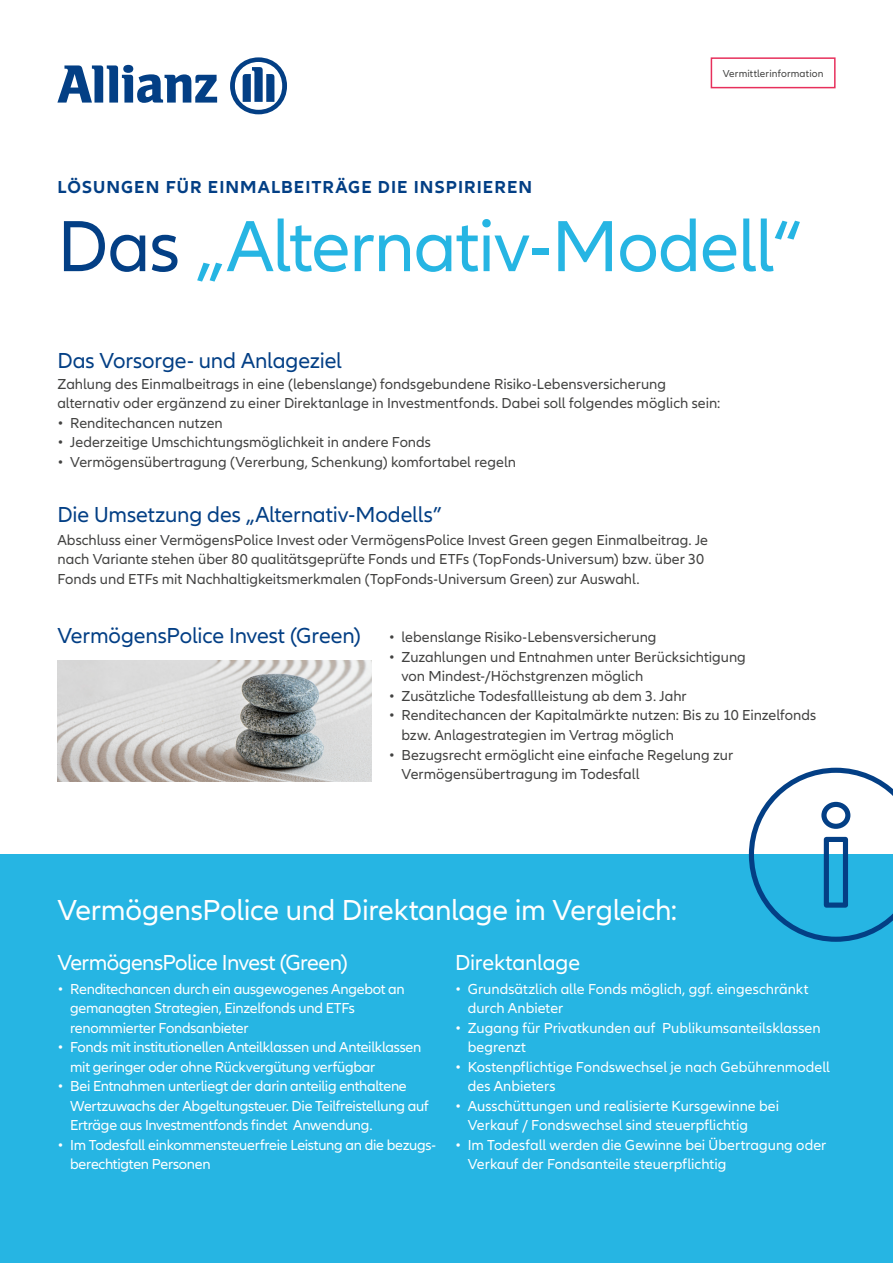
<style>
.page{position:relative;width:893px;height:1263px;background:#fff}
.page>*{position:absolute;margin:0;border:0;box-sizing:border-box;transform-origin:0 0}
.t1{font:75px "Allianz Neo";letter-spacing:-.02em;color:#26b5e3}
.Subheadline___CTA_15_18pt{font:30px "Allianz Neo";letter-spacing:-.01em;color:#fff}
.Subheadline___CTA_15_18pt-2{font:22.5px "Allianz Neo";letter-spacing:-.005em;color:#033f85}
.Subheadline___CTA_15_18pt-3{font:22.5px "Allianz Neo";letter-spacing:-.025em;color:#fff}
.t2{font:700 18px "Allianz Neo";letter-spacing:.055em;color:#033f85}
.Copy_10_13pt{font:15px/19.5px "Allianz Neo";color:#424241}
.t3{font:15px/19.5px "Allianz Neo";letter-spacing:-.015em;color:#fff}
.Caption___Footer_7_9pt{font:10.5px "Allianz Neo";letter-spacing:.015em;color:#424241}
.s1{color:#033f85}
</style>
<div class="page">
<svg style="left:57px;top:65px;width:160px;height:38px"></svg>
<svg style="left:230px;top:57px;width:57px;height:57px"></svg>
<div style="left:0;top:855px;width:893px;height:408px;background:#26b5e3"></div>
<svg style="left:749px;top:768px;width:144px;height:174px"></svg>
<div style="left:711px;top:57px;width:125px;height:31px;border:2px solid #e7305c"></div>
<img style="left:57px;top:660px;width:315px;height:121px">
<p class="t2" style="left:57px;top:177px;width:476px">LÖSUNGEN FÜR EINMALBEITRÄGE DIE INSPIRIEREN</p>
<p class="Caption___Footer_7_9pt" style="left:723px;top:67px;width:102px">Vermittlerinformation</p>
<p class="t1" style="left:57px;top:203px;width:746px"><span class="s1">Das</span> „Alternativ-Modell“</p>
<p class="Subheadline___CTA_15_18pt-2" style="left:57px;top:348px;width:286px">Das Vorsorge- und Anlageziel</p>
<p class="Copy_10_13pt" style="left:57px;top:375px;width:664px">Zahlung des Einmalbeitrags in eine (lebenslange) fondsgebundene Risiko-Lebensversicherung alternativ oder ergänzend zu einer Direktanlage in Investmentfonds. Dabei soll folgendes möglich sein:</p>
<p class="Copy_10_13pt" style="left:57px;top:414px;width:167px">• Renditechancen nutzen</p>
<p class="Copy_10_13pt" style="left:57px;top:433px;width:375px">• Jederzeitige Umschichtungsmöglichkeit in andere Fonds</p>
<p class="Copy_10_13pt" style="left:57px;top:453px;width:460px">• Vermögensübertragung (Vererbung, Schenkung) komfortabel regeln</p>
<p class="Subheadline___CTA_15_18pt-2" style="left:57px;top:501px;width:386px">Die Umsetzung des „Alternativ-Modells”</p>
<p class="Copy_10_13pt" style="left:57px;top:531px;width:652px">Abschluss einer VermögensPolice Invest oder VermögensPolice Invest Green gegen Einmalbeitrag. Je nach Variante stehen über 80 qualitätsgeprüfte Fonds und ETFs (TopFonds-Universum) bzw. über 30<br>Fonds und ETFs mit Nachhaltigkeitsmerkmalen (TopFonds-Universum Green) zur Auswahl.</p>
<p class="Subheadline___CTA_15_18pt-2" style="left:57px;top:622px;width:305px">VermögensPolice Invest (Green)</p>
<p class="Copy_10_13pt" style="left:389px;top:628px;width:269px">• lebenslange Risiko-Lebensversicherung</p>
<p class="Copy_10_13pt" style="left:401px;top:648px;width:346px;text-indent:-13px">• Zuzahlungen und Entnahmen unter Berücksichtigung von Mindest-/Höchstgrenzen möglich</p>
<p class="Copy_10_13pt" style="left:389px;top:687px;width:300px">• Zusätzliche Todesfallleistung ab dem 3. Jahr</p>
<p class="Copy_10_13pt" style="left:401px;top:706px;width:416px;text-indent:-13px">• Renditechancen der Kapitalmärkte nutzen: Bis zu 10 Einzelfonds bzw. Anlagestrategien im Vertrag möglich</p>
<p class="Copy_10_13pt" style="left:401px;top:745px;width:333px;text-indent:-13px">• Bezugsrecht ermöglicht eine einfache Regelung zur<br>Vermögensübertragung im Todesfall</p>
<p class="Subheadline___CTA_15_18pt" style="left:57px;top:893px;width:621px">VermögensPolice und Direktanlage im Vergleich:</p>
<p class="Subheadline___CTA_15_18pt-3" style="left:455px;top:949px;width:127px">Direktanlage</p>
<p class="t3" style="left:468px;top:979px;width:342px;text-indent:-13px">• Grundsätzlich alle Fonds möglich, ggf. eingeschränkt durch Anbieter</p>
<p class="t3" style="left:468px;top:1018px;width:354px;text-indent:-13px">• Zugang für Privatkunden auf Publikumsanteilsklassen begrenzt</p>
<p class="t3" style="left:468px;top:1057px;width:364px;text-indent:-13px">• Kostenpflichtige Fondswechsel je nach Gebührenmodell des Anbieters</p>
<p class="t3" style="left:468px;top:1096px;width:313px;text-indent:-13px">• Ausschüttungen und realisierte Kursgewinne bei<br>Verkauf / Fondswechsel sind steuerpflichtig</p>
<p class="t3" style="left:468px;top:1135px;width:360px;text-indent:-13px">• Im Todesfall werden die Gewinne bei Übertragung oder<br>Verkauf der Fondsanteile steuerpflichtig</p>
<p class="Subheadline___CTA_15_18pt-3" style="left:57px;top:949px;width:292px">VermögensPolice Invest (Green)</p>
<p class="t3" style="left:70px;top:979px;width:336px;text-indent:-13px">• Renditechancen durch ein ausgewogenes Angebot an gemanagten Strategien, Einzelfonds und ETFs renommierter Fondsanbieter</p>
<p class="t3" style="left:70px;top:1038px;width:353px;text-indent:-13px">• Fonds mit institutionellen Anteilklassen und Anteilklassen mit geringer oder ohne Rückvergütung verfügbar</p>
<p class="t3" style="left:70px;top:1077px;width:360px;text-indent:-13px">• Bei Entnahmen unterliegt der darin anteilig enthaltene<br>Wertzuwachs der Abgeltungsteuer. Die Teilfreistellung auf<br>Erträge aus Investmentfonds findet Anwendung.</p>
<p class="t3" style="left:70px;top:1135px;width:367px;text-indent:-13px">• Im Todesfall einkommensteuerfreie Leistung an die bezugs&shy;berechtigten Personen</p>
</div>
